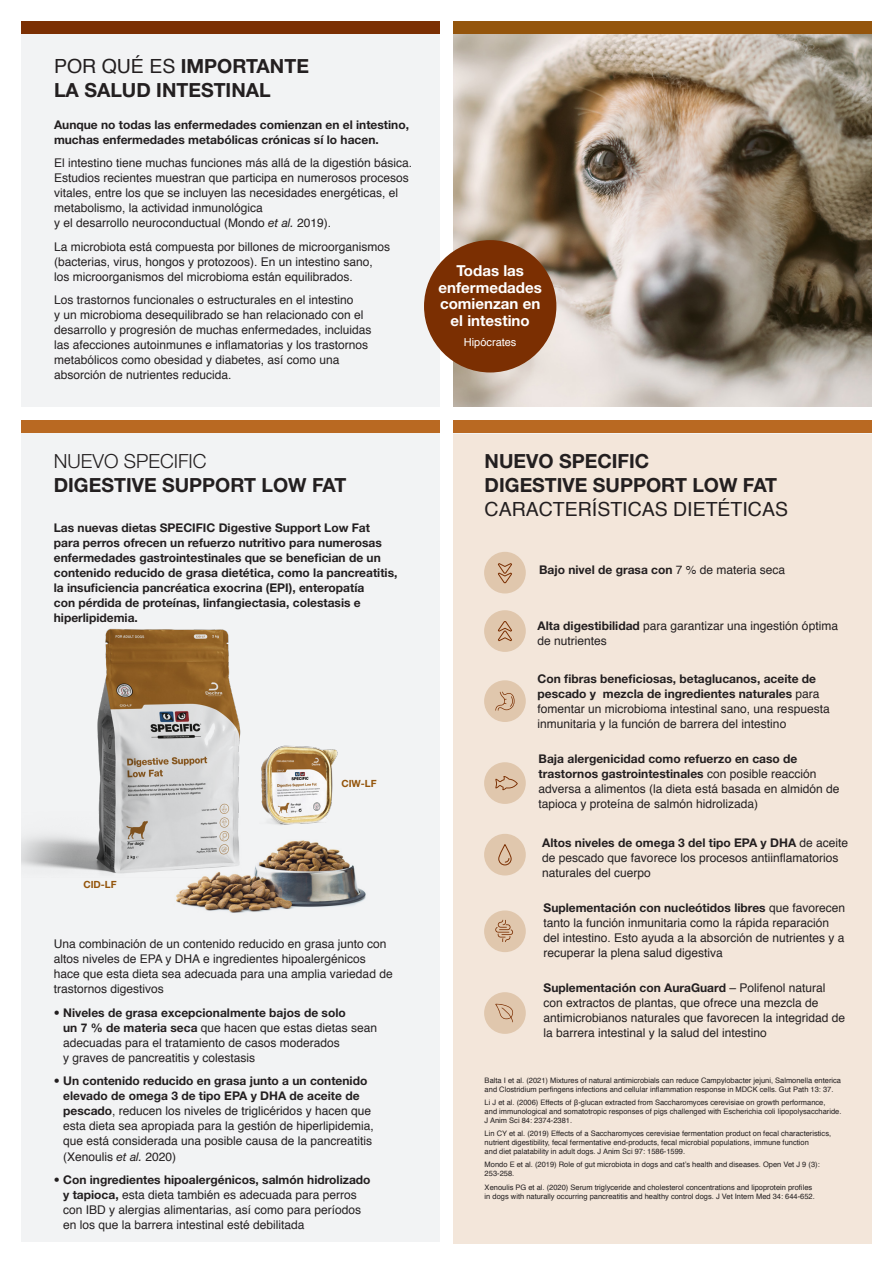
<style>
.page{position:relative;width:893px;height:1263px;background:#fff}
.page>*{position:absolute;margin:0;border:0;box-sizing:border-box;transform-origin:0 0}
.t1{font:700 19.5px/24px "Helvetica Neue LT Std";color:#231f20}
.t2{font:700 15.15px/16.5px "Helvetica Neue LT Std";color:#fff;text-align:center}
.t3{font:12px/15px "Helvetica";color:#231f20}
.t4{font:700 12px/15px "Helvetica Neue LT Std";color:#231f20}
.t5{font:10.95px "Helvetica";color:#fff}
.t6{font:700 9.9px "Helvetica Neue LT Std";color:#94550c}
.t7{font:7.5px/9px "Helvetica";color:#231f20}
.s1{font-family:"Helvetica";font-weight:400}
.s2{font-family:"Helvetica Neue LT Std";font-style:italic}
.s3{font-weight:300}
.s4{font-family:"Helvetica Neue LT Std";font-weight:700}
</style>
<div class="page">
<div style="left:21px;top:21px;width:851px;height:1221px;background:#f2f3f4"></div>
<div style="left:447px;top:435px;width:425px;height:809px;background:#f3e6da"></div>
<div style="left:484px;top:762px;width:42px;height:42px;background:#e0c7ad;border-radius:50%"></div>
<div style="left:484px;top:834px;width:42px;height:41px;background:#e0c7ad;border-radius:50%"></div>
<div style="left:484px;top:910px;width:42px;height:42px;background:#e0c7ad;border-radius:50%"></div>
<div style="left:484px;top:992px;width:42px;height:42px;background:#e0c7ad;border-radius:50%"></div>
<div style="left:484px;top:610px;width:42px;height:42px;background:#e0c7ad;border-radius:50%"></div>
<div style="left:484px;top:552px;width:42px;height:41px;background:#e0c7ad;border-radius:50%"></div>
<div style="left:446px;top:21px;width:426px;height:13px;background:#94550c"></div>
<div style="left:21px;top:21px;width:425px;height:13px;background:#7b2f02"></div>
<img style="left:453px;top:34px;width:419px;height:373px">
<div style="left:21px;top:407px;width:861px;height:13px;background:#fff"></div>
<img style="left:21px;top:628px;width:220px;height:246px">
<svg style="left:495px;top:1003px;width:18px;height:19px"></svg>
<svg style="left:495px;top:920px;width:18px;height:22px"></svg>
<div style="left:484px;top:680px;width:42px;height:42px;background:#e0c7ad;border-radius:50%"></div>
<svg style="left:495px;top:692px;width:19px;height:19px"></svg>
<svg style="left:498px;top:844px;width:14px;height:22px"></svg>
<svg style="left:495px;top:776px;width:23px;height:14px"></svg>
<div style="left:447px;top:420px;width:425px;height:12px;background:#b96922"></div>
<div style="left:21px;top:420px;width:426px;height:12px;background:#b96922"></div>
<img style="left:171px;top:828px;width:195px;height:85px">
<svg style="left:498px;top:563px;width:14px;height:20px"></svg>
<svg style="left:497px;top:621px;width:15px;height:20px"></svg>
<div style="left:440px;top:9px;width:13px;height:1239px;background:#fff"></div>
<div style="left:424px;top:240px;width:132px;height:132px;background:#7b2f02;border-radius:50%"></div>
<img style="left:251px;top:745px;width:97px;height:86px">
<p class="t1" style="left:54px;top:53px;width:256px"><span class="s1">POR QUÉ ES</span> IMPORTANTE<br>LA SALUD INTESTINAL</p>
<p class="t4" style="left:54px;top:117px;width:357px">Aunque no todas las enfermedades comienzan en el intestino, muchas enfermedades metabólicas crónicas sí lo hacen.</p>
<p class="t3" style="left:54px;top:156px;width:360px">El intestino tiene muchas funciones más allá de la digestión básica.<br>Estudios recientes muestran que participa en numerosos procesos vitales, entre los que se incluyen las necesidades energéticas, el metabolismo, la actividad inmunológica<br>y el desarrollo neuroconductual (Mondo <span class="s2">et al.</span> 2019).</p>
<p class="t3" style="left:54px;top:240px;width:338px">La microbiota está compuesta por billones de microorganismos (bacterias, virus, hongos y protozoos). En un intestino sano, los microorganismos del microbioma están equilibrados.</p>
<p class="t3" style="left:54px;top:293px;width:319px">Los trastornos funcionales o estructurales en el intestino<br>y un microbioma desequilibrado se han relacionado con el desarrollo y progresión de muchas enfermedades, incluidas las afecciones autoinmunes e inflamatorias y los trastornos metabólicos como obesidad y diabetes, así como una absorción de nutrientes reducida.</p>
<p class="t2" style="left:438px;top:262px;width:105px">Todas las enfermedades comienzan en el intestino</p>
<p class="t5" style="left:464px;top:334px;width:54px">Hipócrates</p>
<p class="t1" style="left:54px;top:448px;width:294px"><span class="s3">NUEVO SPECIFIC<br></span>DIGESTIVE SUPPORT LOW FAT</p>
<p class="t4" style="left:54px;top:519px;width:345px">Las nuevas dietas SPECIFIC Digestive Support Low Fat para perros ofrecen un refuerzo nutritivo para numerosas enfermedades gastrointestinales que se benefician de un contenido reducido de grasa dietética, como la pancreatitis, la insuficiencia pancréatica exocrina (EPI), enteropatía<br>con pérdida de proteínas, linfangiectasia, colestasis e hiperlipidemia.</p>
<p class="t6" style="left:83px;top:878px;width:35px">CID-LF</p>
<p class="t6" style="left:341px;top:777px;width:37px">CIW-LF</p>
<p class="t3" style="left:54px;top:937px;width:340px">Una combinación de un contenido reducido en grasa junto con altos niveles de EPA y DHA e ingredientes hipoalergénicos hace que esta dieta sea adecuada para una amplia variedad de trastornos digestivos</p>
<p class="t3" style="left:63px;top:1006px;width:315px;text-indent:-9px"><span class="s4">• Niveles de grasa excepcionalmente bajos de solo<br>un 7 % de materia seca</span> que hacen que estas dietas sean adecuadas para el tratamiento de casos moderados<br>y graves de pancreatitis y colestasis</p>
<p class="t3" style="left:63px;top:1074px;width:312px;text-indent:-9px"><span class="s4">• Un contenido reducido en grasa junto a un contenido elevado de omega 3 de tipo EPA y DHA de aceite de pescado</span>, reducen los niveles de triglicéridos y hacen que esta dieta sea apropiada para la gestión de hiperlipidemia, que está considerada una posible causa de la pancreatitis (Xenoulis <span class="s2">et al.</span> 2020)</p>
<p class="t3" style="left:63px;top:1173px;width:309px;text-indent:-9px"><span class="s4">• Con ingredientes hipoalergénicos, salmón hidrolizado y tapioca,</span> esta dieta también es adecuada para perros con IBD y alergias alimentarias, así como para períodos en los que la barrera intestinal esté debilitada</p>
<p class="t1" style="left:485px;top:448px;width:305px">NUEVO SPECIFIC<br>DIGESTIVE SUPPORT LOW FAT<br><span class="s1">CARACTERÍSTICAS DIETÉTICAS</span></p>
<p class="t4" style="left:539px;top:562px;width:248px">Bajo nivel de grasa con <span class="s1">7 % de materia seca</span></p>
<p class="t3" style="left:537px;top:619px;width:302px"><span class="s4">Alta digestibilidad</span> para garantizar una ingestión óptima de nutrientes</p>
<p class="t3" style="left:537px;top:672px;width:294px"><span class="s4">Con fibras beneficiosas, betaglucanos, aceite de pescado y mezcla de ingredientes naturales</span> para fomentar un microbioma intestinal sano, una respuesta inmunitaria y la función de barrera del intestino</p>
<p class="t3" style="left:539px;top:751px;width:302px"><span class="s4">Baja alergenicidad como refuerzo en caso de trastornos gastrointestinales</span> con posible reacción adversa a alimentos (la dieta está basada en almidón de tapioca y proteína de salmón hidrolizada)</p>
<p class="t3" style="left:542px;top:835px;width:307px"><span class="s4">Altos niveles de omega 3 del tipo EPA y DHA</span> de aceite de pescado que favorece los procesos antiinflamatorios naturales del cuerpo</p>
<p class="t3" style="left:544px;top:901px;width:303px"><span class="s4">Suplementación con nucleótidos libres</span> que favorecen tanto la función inmunitaria como la rápida reparación del intestino. Esto ayuda a la absorción de nutrientes y a recuperar la plena salud digestiva</p>
<p class="t3" style="left:544px;top:980px;width:303px"><span class="s4">Suplementación con AuraGuard</span> – Polifenol natural con extractos de plantas, que ofrece una mezcla de antimicrobianos naturales que favorecen la integridad de la barrera intestinal y la salud del intestino</p>
<p class="t7" style="left:485px;top:1076px;width:358px">Balta I et al. (2021) Mixtures of natural antimicrobials can reduce Campylobacter jejuni, Salmonella enterica and Clostridium perfingens infections and cellular inflammation response in MDCK cells. Gut Path 13: 37.</p>
<p class="t7" style="left:485px;top:1098px;width:358px">Li J et al. (2006) Effects of β-glucan extracted from Saccharomyces cerevisiae on growth performance,<br>and immunological and somatotropic responses of pigs challenged with Escherichia coli lipopolysaccharide.<br>J Anim Sci 84: 2374-2381.</p>
<p class="t7" style="left:485px;top:1129px;width:348px">Lin CY et al. (2019) Effects of a Saccharomyces cerevisiae fermentation product on fecal characteristics, nutrient digestibility, fecal fermentative end-products, fecal microbial populations, immune function<br>and diet palatability in adult dogs. J Anim Sci 97: 1586-1599.</p>
<p class="t7" style="left:485px;top:1160px;width:337px">Mondo E et al. (2019) Role of gut microbiota in dogs and cat’s health and diseases. Open Vet J 9 (3):<br>253-258.</p>
<p class="t7" style="left:485px;top:1183px;width:332px">Xenoulis PG et al. (2020) Serum triglyceride and cholesterol concentrations and lipoprotein profiles in dogs with naturally occurring pancreatitis and healthy control dogs. J Vet Intern Med 34: 644-652.</p>
</div>
